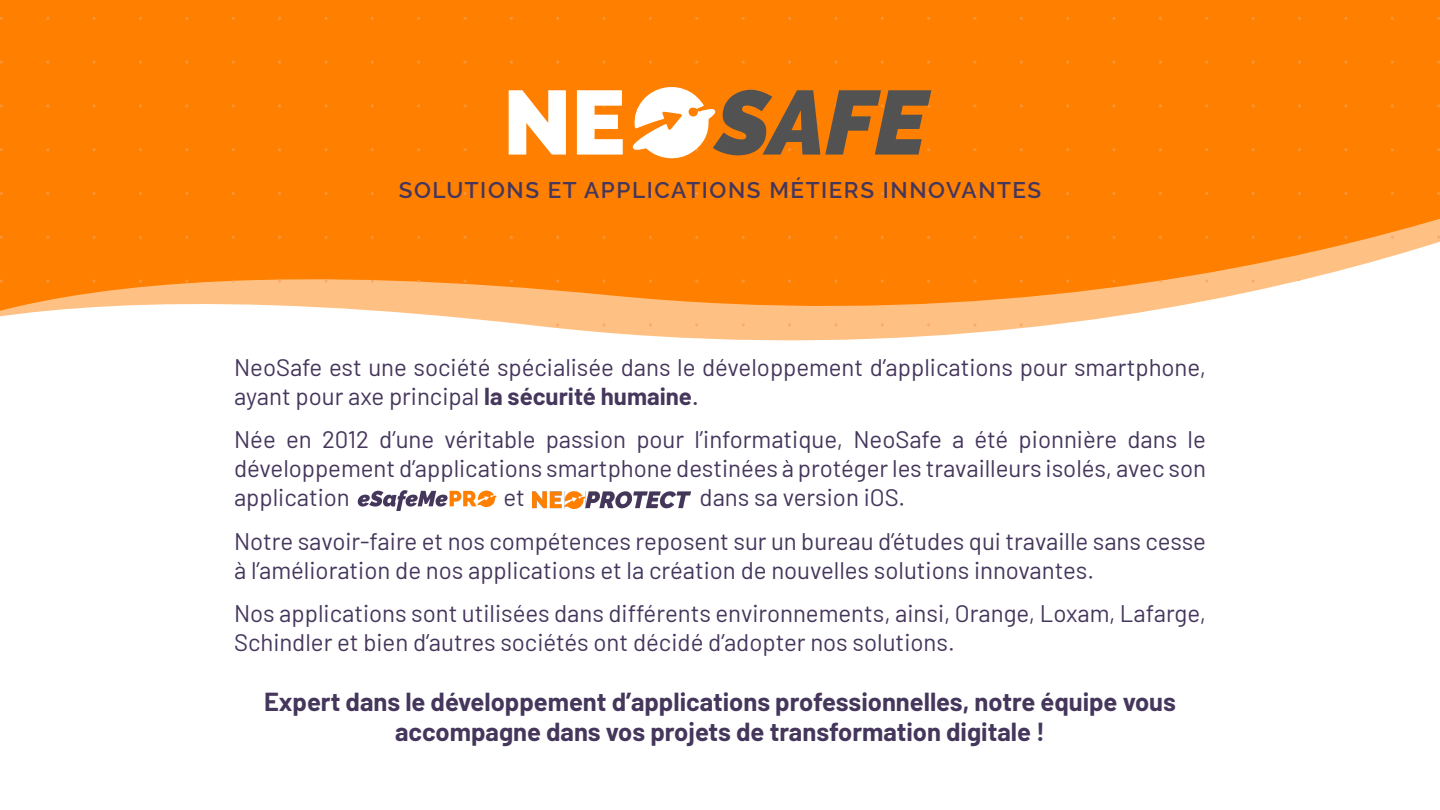
<style>
.page{position:relative;width:1440px;height:810px;background:#fff}
.page>*{position:absolute;margin:0;border:0;box-sizing:border-box;transform-origin:0 0}
.t1{font:700 25.5px/30.6px "Barlow";color:#45365c;text-align:center}
.t2{font:24px/28.8px "Barlow";color:#45365c}
.t3{font:600 22.5px "Raleway";letter-spacing:.07em;color:#45365c}
.s1{font-weight:700}
.s2{font-weight:500}
</style>
<div class="page">
<svg style="left:0;top:0;width:1440px;height:341px;background:#fe9021"></svg>
<svg style="left:0;top:279px;width:3px;height:4px"></svg>
<svg style="left:46px;top:279px;width:3px;height:4px"></svg>
<svg style="left:93px;top:279px;width:3px;height:4px"></svg>
<svg style="left:139px;top:279px;width:3px;height:4px"></svg>
<svg style="left:185px;top:279px;width:3px;height:4px"></svg>
<svg style="left:232px;top:279px;width:3px;height:4px"></svg>
<svg style="left:278px;top:279px;width:3px;height:4px"></svg>
<svg style="left:324px;top:279px;width:4px;height:4px"></svg>
<svg style="left:371px;top:279px;width:3px;height:4px"></svg>
<svg style="left:417px;top:279px;width:3px;height:4px"></svg>
<svg style="left:463px;top:279px;width:4px;height:4px"></svg>
<svg style="left:510px;top:279px;width:3px;height:4px"></svg>
<svg style="left:556px;top:279px;width:3px;height:4px"></svg>
<svg style="left:602px;top:279px;width:4px;height:4px"></svg>
<svg style="left:649px;top:279px;width:3px;height:4px"></svg>
<svg style="left:695px;top:279px;width:3px;height:4px"></svg>
<svg style="left:742px;top:279px;width:3px;height:4px"></svg>
<svg style="left:788px;top:279px;width:3px;height:4px"></svg>
<svg style="left:834px;top:279px;width:4px;height:4px"></svg>
<svg style="left:881px;top:279px;width:3px;height:4px"></svg>
<svg style="left:927px;top:279px;width:3px;height:4px"></svg>
<svg style="left:973px;top:279px;width:4px;height:4px"></svg>
<svg style="left:1020px;top:279px;width:3px;height:4px"></svg>
<svg style="left:1066px;top:279px;width:3px;height:4px"></svg>
<svg style="left:1112px;top:279px;width:4px;height:4px"></svg>
<svg style="left:1159px;top:279px;width:3px;height:4px"></svg>
<svg style="left:1205px;top:279px;width:3px;height:4px"></svg>
<svg style="left:1252px;top:279px;width:3px;height:4px"></svg>
<svg style="left:1298px;top:279px;width:3px;height:4px"></svg>
<svg style="left:1344px;top:279px;width:3px;height:4px"></svg>
<svg style="left:1391px;top:279px;width:3px;height:4px"></svg>
<svg style="left:1437px;top:279px;width:3px;height:4px"></svg>
<svg style="left:324px;top:323px;width:4px;height:3px"></svg>
<svg style="left:463px;top:323px;width:4px;height:3px"></svg>
<svg style="left:602px;top:323px;width:4px;height:3px"></svg>
<svg style="left:834px;top:323px;width:4px;height:3px"></svg>
<svg style="left:973px;top:323px;width:4px;height:3px"></svg>
<svg style="left:1112px;top:323px;width:4px;height:3px"></svg>
<svg style="left:324px;top:148px;width:4px;height:3px"></svg>
<svg style="left:463px;top:148px;width:4px;height:3px"></svg>
<svg style="left:973px;top:148px;width:4px;height:3px"></svg>
<svg style="left:1112px;top:148px;width:4px;height:3px"></svg>
<svg style="left:324px;top:192px;width:4px;height:3px"></svg>
<svg style="left:463px;top:192px;width:4px;height:3px"></svg>
<svg style="left:602px;top:192px;width:4px;height:3px"></svg>
<svg style="left:834px;top:192px;width:4px;height:3px"></svg>
<svg style="left:973px;top:192px;width:4px;height:3px"></svg>
<svg style="left:1112px;top:192px;width:4px;height:3px"></svg>
<svg style="left:324px;top:236px;width:4px;height:3px"></svg>
<svg style="left:463px;top:236px;width:4px;height:3px"></svg>
<svg style="left:602px;top:236px;width:4px;height:3px"></svg>
<svg style="left:834px;top:236px;width:4px;height:3px"></svg>
<svg style="left:973px;top:236px;width:4px;height:3px"></svg>
<svg style="left:1112px;top:236px;width:4px;height:3px"></svg>
<svg style="left:324px;top:17px;width:4px;height:3px"></svg>
<svg style="left:463px;top:17px;width:4px;height:3px"></svg>
<svg style="left:602px;top:17px;width:4px;height:3px"></svg>
<svg style="left:834px;top:17px;width:4px;height:3px"></svg>
<svg style="left:973px;top:17px;width:4px;height:3px"></svg>
<svg style="left:1112px;top:17px;width:4px;height:3px"></svg>
<svg style="left:324px;top:61px;width:4px;height:3px"></svg>
<svg style="left:463px;top:61px;width:4px;height:3px"></svg>
<svg style="left:602px;top:61px;width:4px;height:3px"></svg>
<svg style="left:834px;top:61px;width:4px;height:3px"></svg>
<svg style="left:973px;top:61px;width:4px;height:3px"></svg>
<svg style="left:1112px;top:61px;width:4px;height:3px"></svg>
<svg style="left:0;top:104px;width:3px;height:4px"></svg>
<svg style="left:46px;top:104px;width:3px;height:4px"></svg>
<svg style="left:93px;top:104px;width:3px;height:4px"></svg>
<svg style="left:139px;top:104px;width:3px;height:4px"></svg>
<svg style="left:185px;top:104px;width:3px;height:4px"></svg>
<svg style="left:232px;top:104px;width:3px;height:4px"></svg>
<svg style="left:278px;top:104px;width:3px;height:4px"></svg>
<svg style="left:324px;top:104px;width:4px;height:4px"></svg>
<svg style="left:371px;top:104px;width:3px;height:4px"></svg>
<svg style="left:417px;top:104px;width:3px;height:4px"></svg>
<svg style="left:463px;top:104px;width:4px;height:4px"></svg>
<svg style="left:973px;top:104px;width:4px;height:4px"></svg>
<svg style="left:1020px;top:104px;width:3px;height:4px"></svg>
<svg style="left:1066px;top:104px;width:3px;height:4px"></svg>
<svg style="left:1112px;top:104px;width:4px;height:4px"></svg>
<svg style="left:1159px;top:104px;width:3px;height:4px"></svg>
<svg style="left:1205px;top:104px;width:3px;height:4px"></svg>
<svg style="left:1252px;top:104px;width:3px;height:4px"></svg>
<svg style="left:1298px;top:104px;width:3px;height:4px"></svg>
<svg style="left:1344px;top:104px;width:3px;height:4px"></svg>
<svg style="left:1391px;top:104px;width:3px;height:4px"></svg>
<svg style="left:1437px;top:104px;width:3px;height:4px"></svg>
<svg style="left:358px;top:490px;width:139px;height:21px"></svg>
<svg style="left:509px;top:90px;width:57px;height:65px"></svg>
<svg style="left:577px;top:90px;width:46px;height:65px"></svg>
<svg style="left:632px;top:86px;width:299px;height:73px"></svg>
<img style="left:533px;top:491px;width:158px;height:17px">
<p class="t3" style="left:399px;top:178px;width:644px">SOLUTIONS ET APPLICATIONS MÉTIERS INNOVANTES</p>
<p class="t2" style="left:234px;top:351px;width:974px">NeoSafe est une société spécialisée dans le développement d’applications pour smartphone, ayant pour axe principal <span class="s1">la sécurité humaine</span><span class="s2">.</span></p>
<p class="t2" style="left:234px;top:423px;width:974px;text-align:justify">Née en 2012 d’une véritable passion pour l’informatique, NeoSafe a été pionnière dans le développement d’applications smartphone destinées à protéger les travailleurs isolés, avec son application</p>
<p class="t2" style="left:504px;top:481px;width:23px">et</p>
<p class="t2" style="left:700px;top:481px;width:207px">dans sa version iOS.</p>
<p class="t2" style="left:234px;top:525px;width:974px">Notre savoir-faire et nos compétences reposent sur un bureau d’études qui travaille sans cesse à l’amélioration de nos applications et la création de nouvelles solutions innovantes.</p>
<p class="t2" style="left:234px;top:597px;width:974px">Nos applications sont utilisées dans différents environnements, ainsi, Orange, Loxam, Lafarge,<br>Schindler et bien d’autres sociétés ont décidé d’adopter nos solutions.</p>
<p class="t1" style="left:264px;top:684px;width:914px">Expert dans le développement d’applications professionnelles, notre équipe vous accompagne dans vos projets de transformation digitale !</p>
</div>
